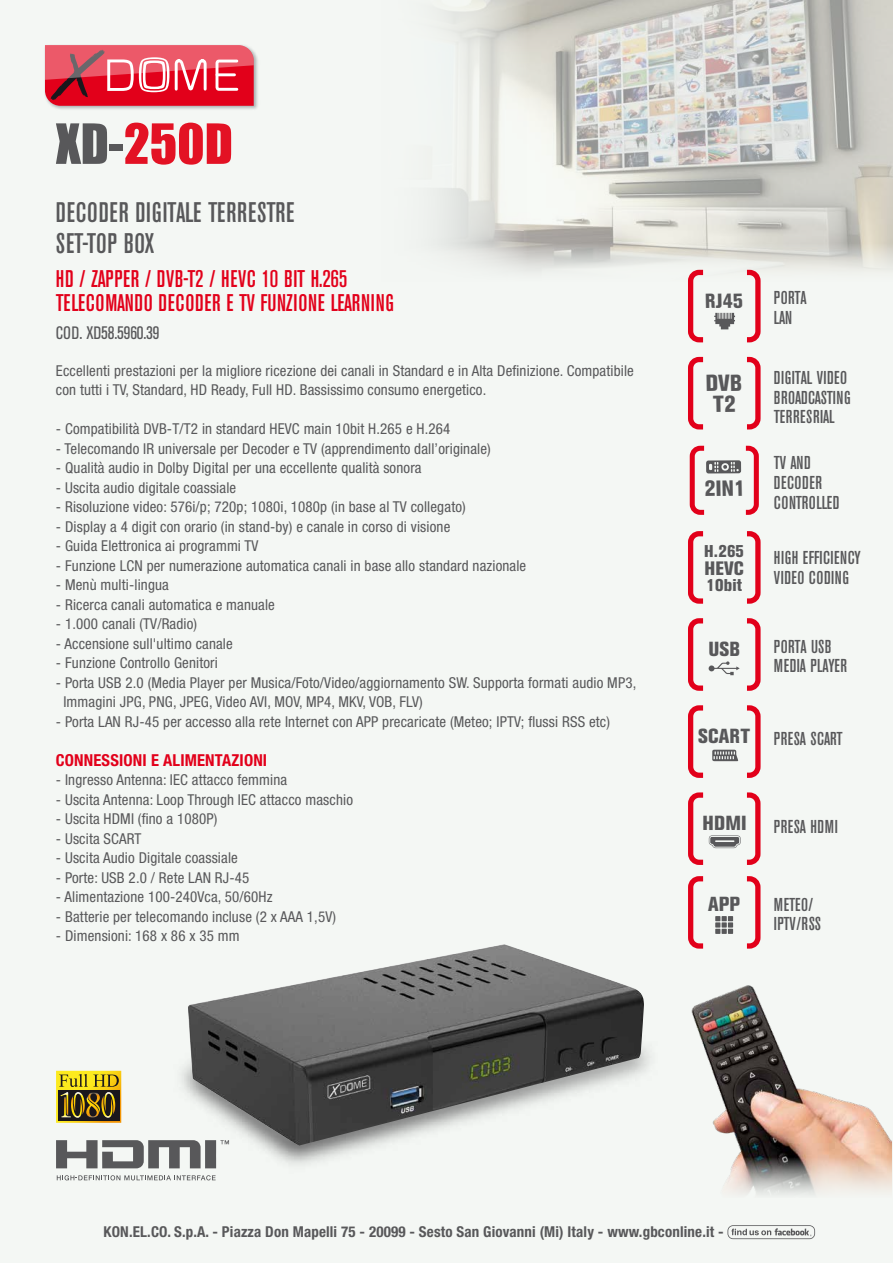
<style>
.page{position:relative;width:893px;height:1263px;background:#f4f7f4}
.page>*{position:absolute;margin:0;border:0;box-sizing:border-box;transform-origin:0 0}
.t1{font:51.15px "Impact";color:#e31224}
.t2{font:500 condensed 28.2px/30.8px "AK11";letter-spacing:.04em;color:#58585a}
.t3{font:500 condensed 24px/24px "AK11";letter-spacing:.04em;color:#e2001a}
.t4{font:900 condensed 22.95px/21.1px "AK11";color:#58585a}
.t5{font:900 condensed 21.9px "AK11";color:#58585a}
.t6{font:900 condensed 20.25px "AK11";letter-spacing:.02em;color:#58585a}
.t7{font:900 condensed 19.2px "AK11";color:#58585a}
.t8{font:500 condensed 18.6px/19.5px "AK11";letter-spacing:.04em;color:#58585a}
.t9{font:500 condensed 18.6px/19.5px "AK11";color:#58585a}
.t10{font:500 condensed 18.6px "AK11";letter-spacing:.02em;color:#58585a}
.t11{font:condensed 18px "AK11";color:#58585a}
.t12{font:900 condensed 16.95px "AK11";letter-spacing:.02em;color:#58585a}
.t13{font:700 condensed 16.5px "Helvetica Neue LT Std";letter-spacing:.01em;color:#e2001a}
.t14{font:condensed 15px/19.5px "Helvetica Neue LT Std";letter-spacing:.01em;color:#58585a}
.t15{font:700 condensed 15px "Helvetica Neue LT Std";letter-spacing:.01em;color:#58585a}
.s1{color:#58585a}
</style>
<div class="page">
<img style="left:526px;top:0;width:367px;height:242px">
<svg style="left:437px;top:0;width:89px;height:242px"></svg>
<svg style="left:437px;top:242px;width:456px;height:30px"></svg>
<img style="left:44px;top:48px;width:214px;height:61px">
<svg style="left:45px;top:45px;width:209px;height:61px;background:#e14254"></svg>
<svg style="left:56px;top:1071px;width:65px;height:52px;background:#8d791c"></svg>
<svg style="left:56px;top:1140px;width:83px;height:28px"></svg>
<svg style="left:57px;top:1175px;width:82px;height:5px"></svg>
<svg style="left:688px;top:531px;width:16px;height:73px"></svg>
<svg style="left:747px;top:531px;width:14px;height:73px"></svg>
<svg style="left:688px;top:618px;width:73px;height:73px"></svg>
<svg style="left:688px;top:705px;width:73px;height:73px"></svg>
<svg style="left:688px;top:356px;width:16px;height:74px"></svg>
<svg style="left:747px;top:356px;width:14px;height:74px"></svg>
<svg style="left:685px;top:267px;width:23px;height:76px"></svg>
<svg style="left:742px;top:267px;width:21px;height:76px"></svg>
<svg style="left:714px;top:313px;width:21px;height:16px"></svg>
<svg style="left:688px;top:792px;width:73px;height:73px"></svg>
<svg style="left:689px;top:445px;width:70px;height:70px"></svg>
<svg style="left:727px;top:1225px;width:88px;height:14px"></svg>
<img style="left:696px;top:985px;width:196px;height:171px">
<svg style="left:726px;top:1156px;width:166px;height:39px"></svg>
<img style="left:139px;top:1005px;width:557px;height:176px">
<img style="left:188px;top:944px;width:456px;height:201px">
<svg style="left:688px;top:876px;width:16px;height:73px"></svg>
<svg style="left:746px;top:876px;width:15px;height:73px"></svg>
<svg style="left:715px;top:916px;width:18px;height:18px"></svg>
<h1 class="t1" style="left:56px;top:104px;width:179px"><span class="s1">XD-</span>250D</h1>
<h2 class="t2" style="left:56px;top:197px;width:240px">DECODER DIGITALE TERRESTRE<br>SET-TOP BOX</h2>
<h3 class="t3" style="left:56px;top:267px;width:339px">HD / ZAPPER / DVB-T2 / HEVC 10 BIT H.265<br>TELECOMANDO DECODER E TV FUNZIONE LEARNING</h3>
<p class="t11" style="left:56px;top:322px;width:105px">COD. XD58.5960.39</p>
<p class="t14" style="left:56px;top:360px;width:579px">Eccellenti prestazioni per la migliore ricezione dei canali in Standard e in Alta Definizione. Compatibile con tutti i TV, Standard, HD Ready, Full HD. Bassissimo consumo energetico.</p>
<p class="t14" style="left:56px;top:419px;width:396px">- Compatibilità DVB-T/T2 in standard HEVC main 10bit H.265 e H.264</p>
<p class="t14" style="left:56px;top:438px;width:436px">- Telecomando IR universale per Decoder e TV (apprendimento dall’originale)</p>
<p class="t14" style="left:56px;top:458px;width:367px">- Qualità audio in Dolby Digital per una eccellente qualità sonora</p>
<p class="t14" style="left:56px;top:477px;width:182px">- Uscita audio digitale coassiale</p>
<p class="t14" style="left:56px;top:497px;width:411px">- Risoluzione video: 576i/p; 720p; 1080i, 1080p (in base al TV collegato)</p>
<p class="t14" style="left:56px;top:516px;width:396px">- Display a 4 digit con orario (in stand-by) e canale in corso di visione</p>
<p class="t14" style="left:56px;top:536px;width:204px">- Guida Elettronica ai programmi TV</p>
<p class="t14" style="left:56px;top:555px;width:472px">- Funzione LCN per numerazione automatica canali in base allo standard nazionale</p>
<p class="t14" style="left:56px;top:575px;width:114px">- Menù multi-lingua</p>
<p class="t14" style="left:56px;top:594px;width:221px">- Ricerca canali automatica e manuale</p>
<p class="t14" style="left:56px;top:614px;width:143px">- 1.000 canali (TV/Radio)</p>
<p class="t14" style="left:56px;top:633px;width:178px">- Accensione sull'ultimo canale</p>
<p class="t14" style="left:56px;top:653px;width:163px">- Funzione Controllo Genitori</p>
<p class="t14" style="left:63px;top:672px;width:574px;text-indent:-8px">- Porta USB 2.0 (Media Player per Musica/Foto/Video/aggiornamento SW. Supporta formati audio MP3,<br>Immagini JPG, PNG, JPEG, Video AVI, MOV, MP4, MKV, VOB, FLV)</p>
<p class="t14" style="left:56px;top:711px;width:556px">- Porta LAN RJ-45 per accesso alla rete Internet con APP precaricate (Meteo; IPTV; flussi RSS etc)</p>
<p class="t13" style="left:56px;top:750px;width:213px">CONNESSIONI E ALIMENTAZIONI</p>
<p class="t14" style="left:56px;top:770px;width:233px">- Ingresso Antenna: IEC attacco femmina</p>
<p class="t14" style="left:56px;top:789px;width:299px">- Uscita Antenna: Loop Through IEC attacco maschio</p>
<p class="t14" style="left:56px;top:809px;width:163px">- Uscita HDMI (fino a 1080P)</p>
<p class="t14" style="left:56px;top:828px;width:87px">- Uscita SCART</p>
<p class="t14" style="left:56px;top:848px;width:183px">- Uscita Audio Digitale coassiale</p>
<p class="t14" style="left:56px;top:867px;width:195px">- Porte: USB 2.0 / Rete LAN RJ-45</p>
<p class="t14" style="left:56px;top:887px;width:218px">- Alimentazione 100-240Vca, 50/60Hz</p>
<p class="t14" style="left:56px;top:906px;width:282px">- Batterie per telecomando incluse (2 x AAA 1,5V)</p>
<p class="t14" style="left:56px;top:926px;width:185px">- Dimensioni: 168 x 86 x 35 mm</p>
<h3 class="t6" style="left:705px;top:289px;width:39px;rotate:-1deg">RJ45</h3>
<p class="t9" style="left:774px;top:288px;width:34px">PORTA<br>LAN</p>
<h3 class="t4" style="left:706px;top:373px;width:38px;rotate:-1deg">DVB<br>T2</h3>
<h3 class="t5" style="left:704px;top:476px;width:42px;rotate:-1deg">2IN1</h3>
<p class="t8" style="left:774px;top:368px;width:78px">DIGITAL VIDEO<br>BROADCASTING<br>TERRESRIAL</p>
<p class="t8" style="left:774px;top:453px;width:67px">TV AND<br>DECODER<br>CONTROLLED</p>
<p class="t12" style="left:704px;top:542px;width:41px">H.265</p>
<p class="t7" style="left:704px;top:557px;width:41px">HEVC</p>
<p class="t12" style="left:706px;top:575px;width:37px">10bit</p>
<p class="t8" style="left:774px;top:548px;width:88px">HIGH EFFICIENCY<br>VIDEO CODING</p>
<h3 class="t6" style="left:708px;top:637px;width:33px">USB</h3>
<p class="t8" style="left:774px;top:637px;width:74px">PORTA USB<br>MEDIA PLAYER</p>
<h3 class="t6" style="left:698px;top:724px;width:53px">SCART</h3>
<p class="t10" style="left:774px;top:728px;width:70px">PRESA SCART</p>
<h3 class="t6" style="left:703px;top:811px;width:45px">HDMI</h3>
<h3 class="t6" style="left:708px;top:892px;width:33px">APP</h3>
<p class="t8" style="left:774px;top:817px;width:65px">PRESA HDMI</p>
<p class="t9" style="left:774px;top:894px;width:48px">METEO/<br>IPTV/RSS</p>
<p class="t15" style="left:104px;top:1222px;width:622px">KON.EL.CO. S.p.A. - Piazza Don Mapelli 75 - 20099 - Sesto San Giovanni (Mi) Italy - www.gbconline.it -</p>
</div>
